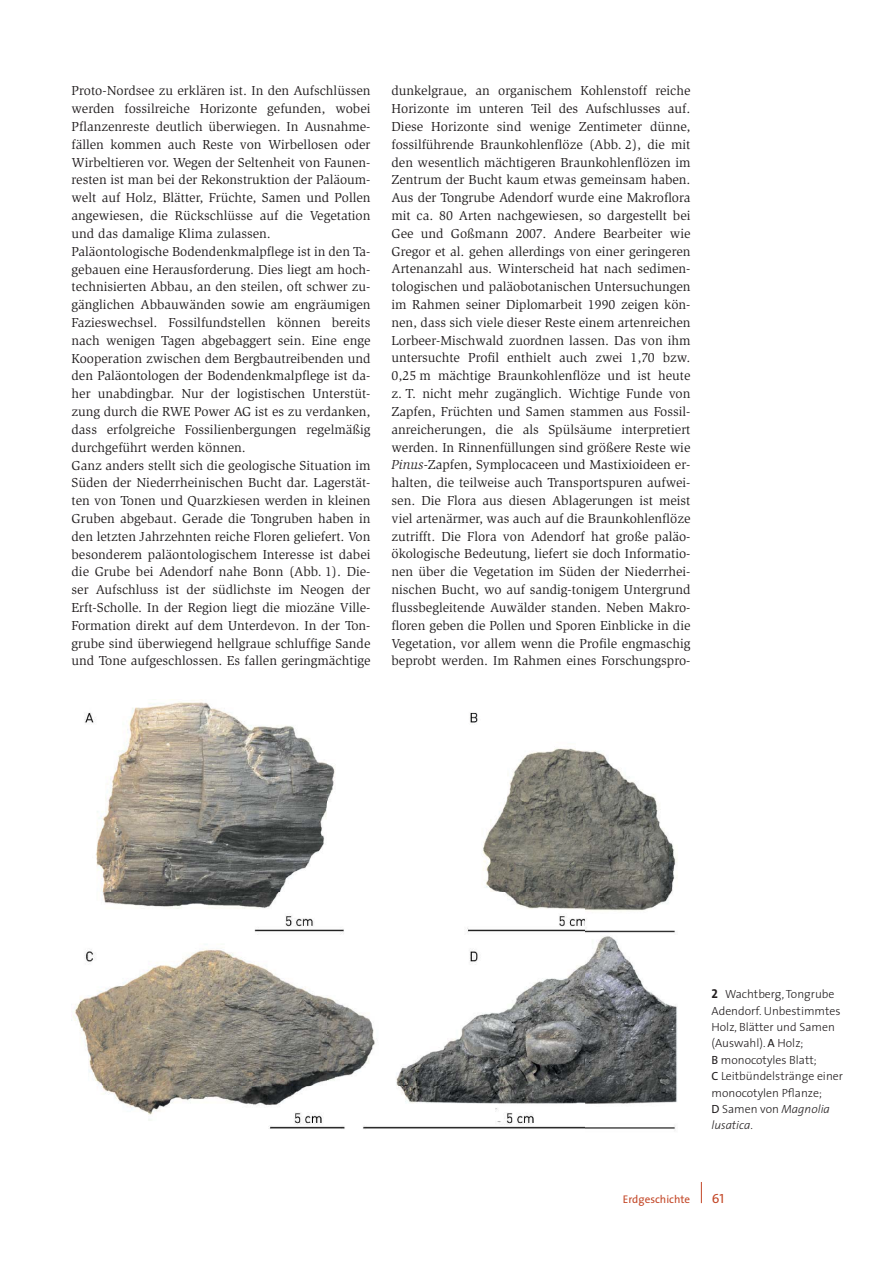
<style>
.page{position:relative;width:893px;height:1263px;background:#fff}
.page>*{position:absolute;margin:0;border:0;box-sizing:border-box;transform-origin:0 0}
.t1{font:13.35px/17.9px "Slimbach";color:#231f20}
.t2{font:13.35px "The Sans Caps";color:#c34727}
.t3{font:300 11.85px/16.4px "The Sans";color:#231f20}
.t4{font:11.1px "The Sans";color:#c34727}
.s1{font-style:italic}
.s2{font-family:"The Sans Bold Caps";font-weight:400;font-size:12.9px}
.s3{font-family:"The Sans Caps";font-weight:400}
</style>
<div class="page">
<svg style="left:701px;top:1182px;width:1px;height:21px"></svg>
<img style="left:73px;top:702px;width:605px;height:427px">
<p class="t1" style="left:72px;top:83px;width:300px">Proto-Nordsee zu erklären ist. In den Aufschlüssen werden fossilreiche Horizonte gefunden, wobei Pflanzenreste deutlich überwiegen. In Ausnahme&shy;fällen kommen auch Reste von Wirbellosen oder Wirbeltieren vor. Wegen der Seltenheit von Faunen&shy;resten ist man bei der Rekonstruktion der Paläoum&shy;welt auf Holz, Blätter, Früchte, Samen und Pollen angewiesen, die Rückschlüsse auf die Vegetation und das damalige Klima zulassen.<br>Paläontologische Bodendenkmalpflege ist in den Ta&shy;gebauen eine Herausforderung. Dies liegt am hoch&shy;technisierten Abbau, an den steilen, oft schwer zu&shy;gänglichen Abbauwänden sowie am engräumigen Fazieswechsel. Fossilfundstellen können bereits nach wenigen Tagen abgebaggert sein. Eine enge Kooperation zwischen dem Bergbautreibenden und den Paläontologen der Bodendenkmalpflege ist da&shy;her unabdingbar. Nur der logistischen Unterstüt&shy;zung durch die RWE Power AG ist es zu verdanken, dass erfolgreiche Fossilienbergungen regelmäßig durchgeführt werden können.<br>Ganz anders stellt sich die geologische Situation im Süden der Niederrheinischen Bucht dar. Lagerstät&shy;ten von Tonen und Quarzkiesen werden in kleinen Gruben abgebaut. Gerade die Tongruben haben in den letzten Jahrzehnten reiche Floren geliefert. Von besonderem paläontologischem Interesse ist dabei die Grube bei Adendorf nahe Bonn (Abb. 1). Die&shy;ser Aufschluss ist der südlichste im Neogen der Erft-Scholle. In der Region liegt die miozäne Ville-Formation direkt auf dem Unterdevon. In der Ton&shy;grube sind überwiegend hellgraue schluffige Sande und Tone aufgeschlossen. Es fallen geringmächtige</p>
<p class="t1" style="left:391px;top:83px;width:300px;text-align:justify">dunkelgraue, an organischem Kohlenstoff reiche Horizonte im unteren Teil des Aufschlusses auf.<br>Diese Horizonte sind wenige Zentimeter dünne, fossilführende Braunkohlenflöze (Abb. 2), die mit den wesentlich mächtigeren Braunkohlenflözen im Zentrum der Bucht kaum etwas gemeinsam haben.<br>Aus der Tongrube Adendorf wurde eine Makroflora mit ca. 80 Arten nachgewiesen, so dargestellt bei Gee und Goßmann 2007. Andere Bearbeiter wie Gregor et al. gehen allerdings von einer geringeren Artenanzahl aus. Winterscheid hat nach sedimen&shy;tologischen und paläobotanischen Untersuchungen im Rahmen seiner Diplomarbeit 1990 zeigen kön&shy;nen, dass sich viele dieser Reste einem artenreichen Lorbeer-Mischwald zuordnen lassen. Das von ihm untersuchte Profil enthielt auch zwei 1,70 bzw.<br>0,25 m mächtige Braunkohlenflöze und ist heute z. T. nicht mehr zugänglich. Wichtige Funde von Zapfen, Früchten und Samen stammen aus Fossil&shy;anreicherungen, die als Spülsäume interpretiert werden. In Rinnenfüllungen sind größere Reste wie <span class="s1">Pinus</span>-Zapfen, Symplocaceen und Mastixioideen er&shy;halten, die teilweise auch Transportspuren aufwei&shy;sen. Die Flora aus diesen Ablagerungen ist meist viel artenärmer, was auch auf die Braunkohlenflöze zutrifft. Die Flora von Adendorf hat große paläo&shy;ökologische Bedeutung, liefert sie doch Informatio&shy;nen über die Vegetation im Süden der Niederrhei&shy;nischen Bucht, wo auf sandig-tonigem Untergrund flussbegleitende Auwälder standen. Neben Makro&shy;floren geben die Pollen und Sporen Einblicke in die Vegetation, vor allem wenn die Profile engmaschig beprobt werden. Im Rahmen eines Forschungspro-</p>
<p class="t3" style="left:711px;top:987px;width:133px"><span class="s2">2</span> Wachtberg, Tongrube<br>Adendorf. Unbestimmtes<br>Holz, Blätter und Samen (Auswahl). <span class="s3">A</span> Holz;<br><span class="s3">B</span> monocotyles Blatt;<br><span class="s3">C</span> Leitbündelstränge einer monocotylen Pflanze;<br><span class="s3">D</span> Samen von <span class="s1">Magnolia lusatica</span>.</p>
<p class="t4" style="left:623px;top:1195px;width:69px">Erdgeschichte</p>
<p class="t2" style="left:712px;top:1194px;width:14px">61</p>
</div>
